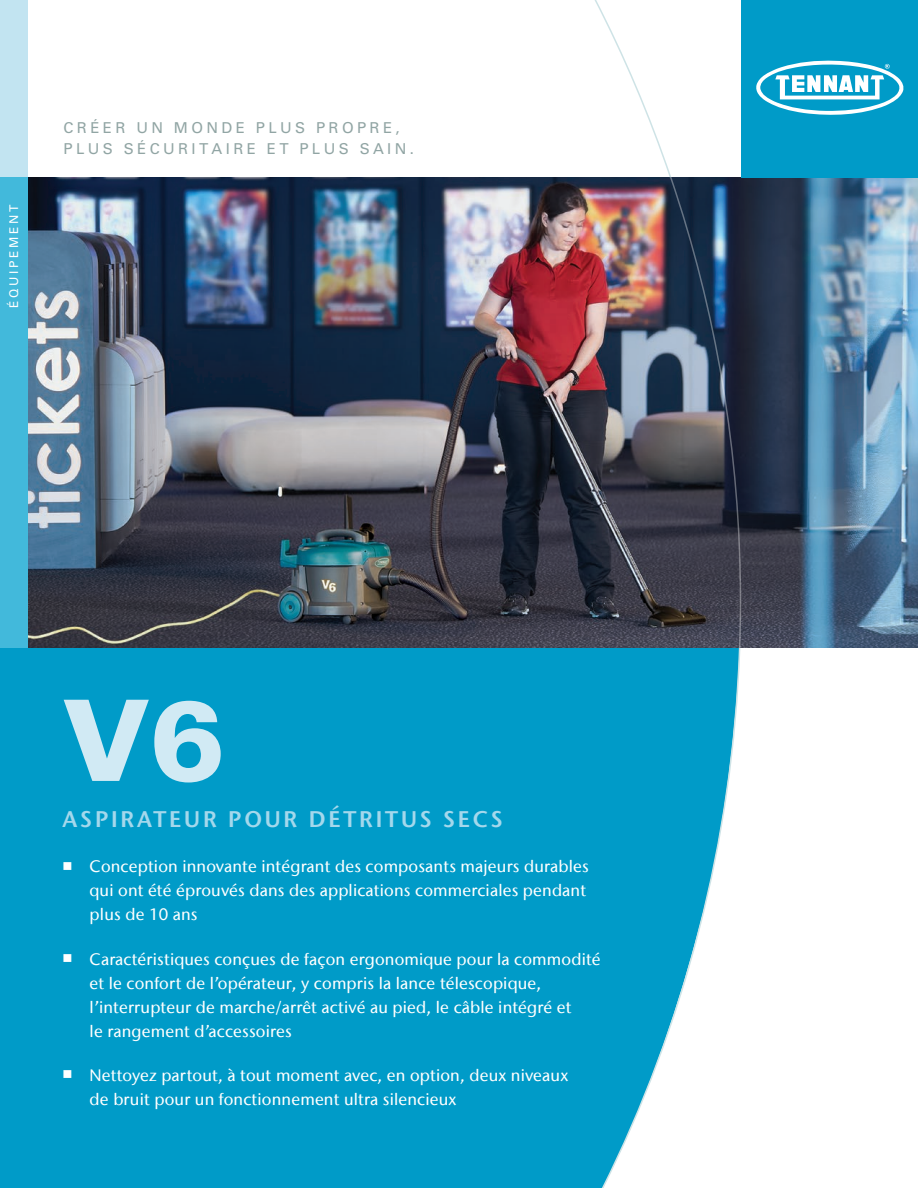
<style>
.page{position:relative;width:918px;height:1188px;background:#fff}
.page>*{position:absolute;margin:0;border:0;box-sizing:border-box;transform-origin:0 0}
.t1{font:900 112.5px "Univers";color:#d1eaf4}
.t2{font:600 22.5px "Stone Sans IIITC Com";letter-spacing:.125em;color:#a4d8ec}
.t3{font:500 16.5px/24px "Stone Sans IIITC Com";letter-spacing:.01em;color:#fff}
.t4{font:15px/21px "Univers";letter-spacing:.225em;color:#91a5a4}
.t5{font:12px "Univers";letter-spacing:.225em;color:#fff}
</style>
<div class="page">
<img style="left:27px;top:177px;width:891px;height:471px">
<div style="left:741px;top:0;width:177px;height:177px;background:#009bc8"></div>
<svg style="left:756px;top:60px;width:148px;height:55px"></svg>
<div style="left:0;top:648px;width:918px;height:540px;background:#009bc8"></div>
<div style="left:741px;top:648px;width:177px;height:540px;background:#fff"></div>
<div style="left:0;top:0;width:27px;height:177px;background:#c2e4f1"></div>
<div style="left:0;top:177px;width:27px;height:471px;background:#42b9db"></div>
<img style="left:593px;top:0;width:149px;height:650px">
<svg style="left:600px;top:647px;width:141px;height:541px"></svg>
<p class="t5" style="left:7px;top:308px;width:105px;rotate:-90deg">ÉQUIPEMENT</p>
<p class="t4" style="left:64px;top:117px;width:352px">CRÉER UN MONDE PLUS PROPRE,<br>PLUS SÉCURITAIRE ET PLUS SAIN.</p>
<h1 class="t1" style="left:63px;top:670px;width:164px">V6</h1>
<h2 class="t2" style="left:63px;top:804px;width:441px">ASPIRATEUR POUR DÉTRITUS SECS</h2>
<p class="t3" style="left:90px;top:854px;width:501px;text-indent:-27px">■ Conception innovante intégrant des composants majeurs durables qui ont été éprouvés dans des applications commerciales pendant plus de 10 ans</p>
<p class="t3" style="left:90px;top:947px;width:513px;text-indent:-27px">■ Caractéristiques conçues de façon ergonomique pour la commodité et le confort de l’opérateur, y compris la lance télescopique, l’interrupteur de marche/arrêt activé au pied, le câble intégré et<br>le rangement d’accessoires</p>
<p class="t3" style="left:90px;top:1063px;width:480px;text-indent:-27px">■ Nettoyez partout, à tout moment avec, en option, deux niveaux de bruit pour un fonctionnement ultra silencieux</p>
</div>
